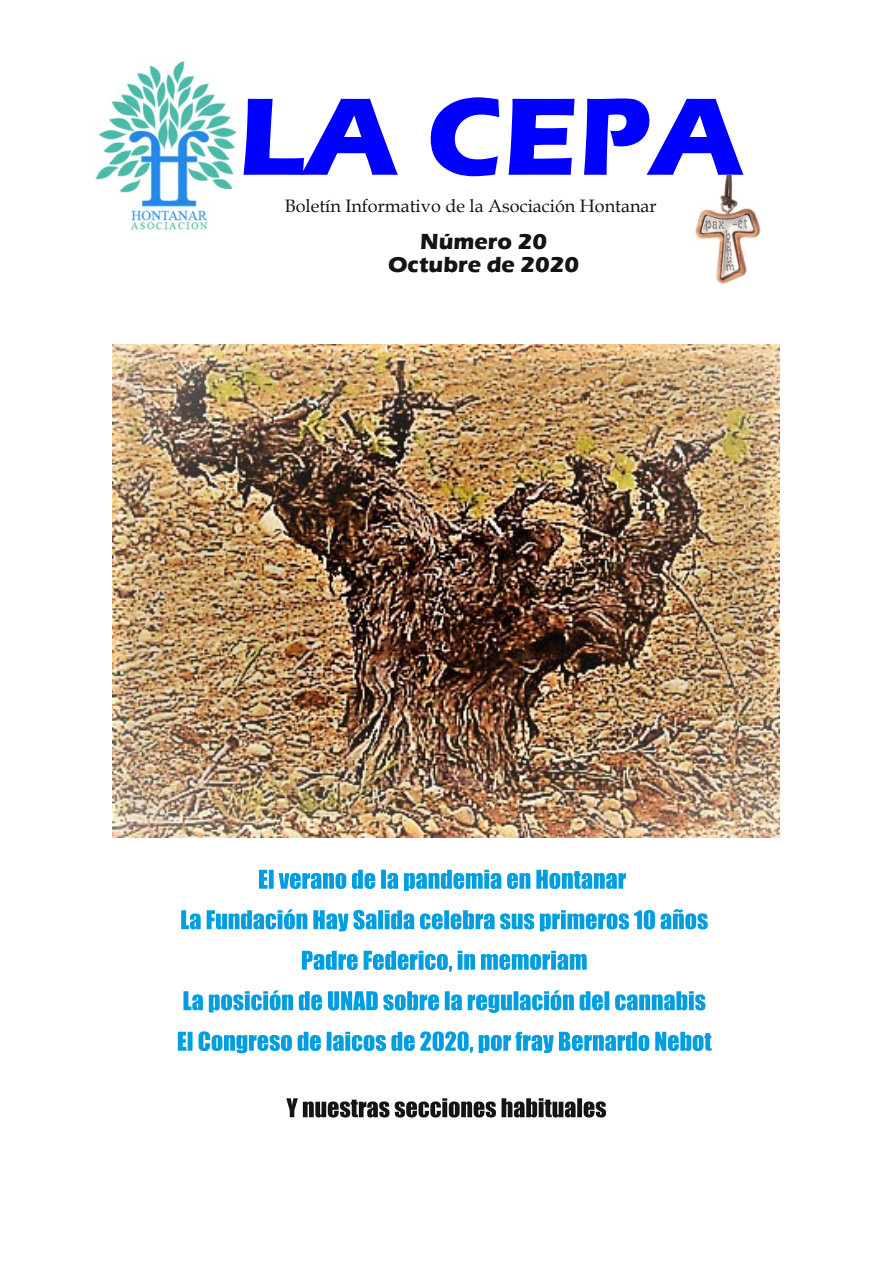
<style>
.page{position:relative;width:893px;height:1263px;background:#fff}
.page>*{position:absolute;margin:0;border:0;box-sizing:border-box;transform-origin:0 0}
.t1{font:700 114px "Eras ITC";color:#00f}
.t2{font:700 22.5px/22.5px "Eras ITC";color:#161413;text-align:center}
.t3{font:18px "Book Antiqua";color:#161413}
</style>
<div class="page">
<img style="left:95px;top:60px;width:142px;height:170px">
<img style="left:695px;top:175px;width:66px;height:109px">
<img style="left:112px;top:345px;width:668px;height:492px">
<svg style="left:259px;top:870px;width:9px;height:19px"></svg>
<div style="left:269px;top:870px;width:5px;height:19px;background:#009ee0"></div>
<svg style="left:279px;top:873px;width:67px;height:16px"></svg>
<svg style="left:352px;top:870px;width:23px;height:19px"></svg>
<div style="left:381px;top:870px;width:5px;height:19px;background:#009ee0"></div>
<svg style="left:387px;top:873px;width:11px;height:16px"></svg>
<svg style="left:404px;top:870px;width:97px;height:21px"></svg>
<svg style="left:507px;top:873px;width:23px;height:16px"></svg>
<svg style="left:536px;top:870px;width:90px;height:19px"></svg>
<svg style="left:181px;top:910px;width:20px;height:19px"></svg>
<svg style="left:207px;top:909px;width:100px;height:20px"></svg>
<svg style="left:313px;top:910px;width:63px;height:21px"></svg>
<div style="left:378px;top:910px;width:5px;height:19px;background:#009ee0"></div>
<svg style="left:385px;top:910px;width:29px;height:19px"></svg>
<svg style="left:420px;top:913px;width:23px;height:16px"></svg>
<div style="left:444px;top:910px;width:5px;height:19px;background:#009ee0"></div>
<svg style="left:451px;top:910px;width:83px;height:19px"></svg>
<svg style="left:540px;top:910px;width:115px;height:21px"></svg>
<svg style="left:661px;top:909px;width:47px;height:20px"></svg>
<svg style="left:302px;top:951px;width:56px;height:19px"></svg>
<svg style="left:364px;top:951px;width:88px;height:21px"></svg>
<svg style="left:458px;top:951px;width:17px;height:19px"></svg>
<svg style="left:481px;top:951px;width:106px;height:19px"></svg>
<svg style="left:183px;top:991px;width:20px;height:19px"></svg>
<svg style="left:209px;top:990px;width:84px;height:22px"></svg>
<svg style="left:299px;top:991px;width:23px;height:19px"></svg>
<svg style="left:328px;top:991px;width:111px;height:19px"></svg>
<div style="left:445px;top:991px;width:5px;height:19px;background:#009ee0"></div>
<svg style="left:451px;top:994px;width:11px;height:16px"></svg>
<svg style="left:468px;top:994px;width:44px;height:19px"></svg>
<hr style="left:514px;top:991px;width:4px;height:19px;background:#009ee0">
<svg style="left:520px;top:990px;width:54px;height:20px"></svg>
<svg style="left:580px;top:991px;width:23px;height:19px"></svg>
<div style="left:604px;top:991px;width:5px;height:19px;background:#009ee0"></div>
<svg style="left:615px;top:991px;width:90px;height:19px"></svg>
<svg style="left:178px;top:1032px;width:8px;height:19px"></svg>
<div style="left:188px;top:1032px;width:5px;height:19px;background:#009ee0"></div>
<svg style="left:198px;top:1031px;width:94px;height:22px"></svg>
<svg style="left:298px;top:1032px;width:23px;height:19px"></svg>
<div style="left:327px;top:1032px;width:5px;height:19px;background:#009ee0"></div>
<svg style="left:333px;top:1031px;width:140px;height:22px"></svg>
<svg style="left:479px;top:1032px;width:170px;height:21px"></svg>
<svg style="left:655px;top:1032px;width:57px;height:19px"></svg>
<svg style="left:286px;top:1098px;width:210px;height:19px"></svg>
<svg style="left:502px;top:1098px;width:74px;height:19px"></svg>
<div style="left:577px;top:1098px;width:5px;height:19px;background:#161413"></div>
<svg style="left:584px;top:1101px;width:22px;height:16px"></svg>
<h1 class="t1" style="left:238px;top:71px;width:507px">LA CEPA</h1>
<p class="t3" style="left:285px;top:196px;width:373px">Boletín Informativo de la Asociación Hontanar</p>
<p class="t2" style="left:388px;top:230px;width:192px">Número 20<br>Octubre de 2020</p>
</div>
